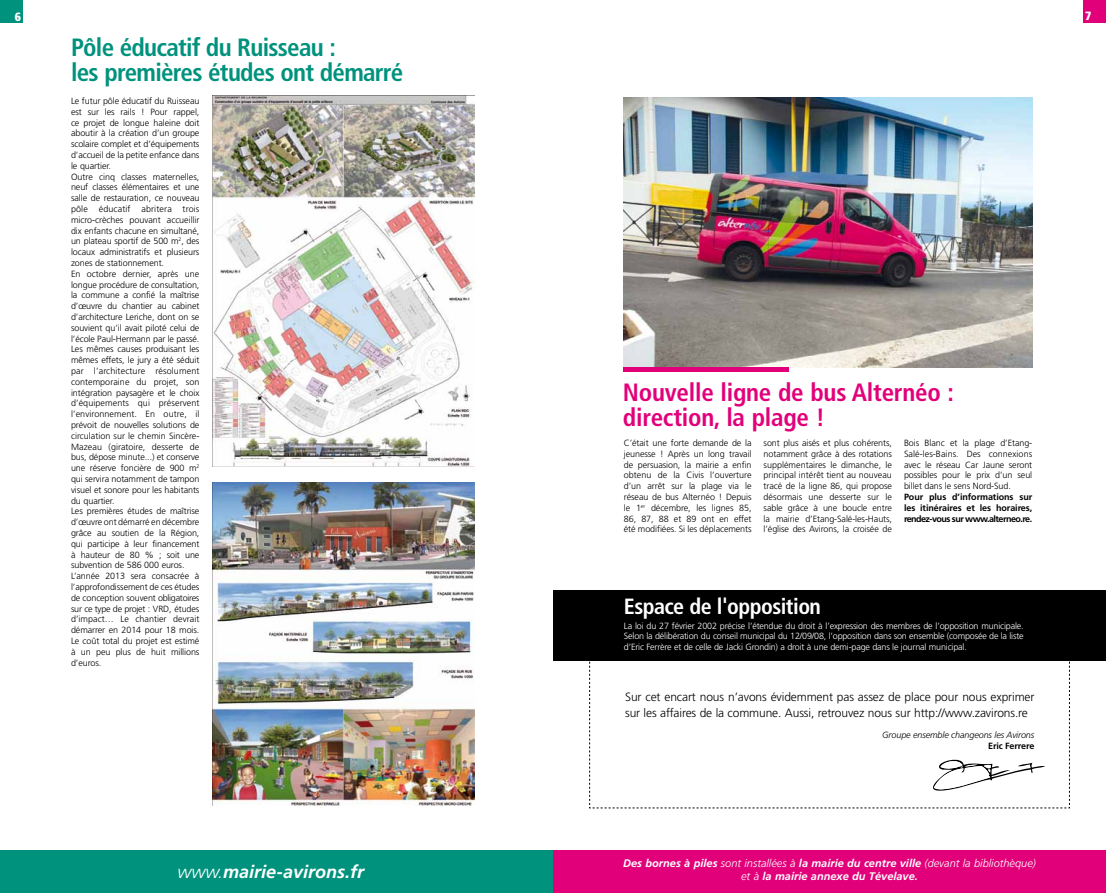
<style>
.page{position:relative;width:1106px;height:893px;background:#fff}
.page>*{position:absolute;margin:0;border:0;box-sizing:border-box;transform-origin:0 0}
.t1{font:700 condensed 25px/25px "Frutiger";letter-spacing:-.03em;color:#00927d}
.t2{font:700 condensed 25px/25px "Frutiger";letter-spacing:-.01em;color:#e2007a}
.t3{font:700 condensed 22px "Frutiger";color:#fff}
.t4{font:italic 700 18px "Frutiger";color:#fff}
.t5{font:300 12px/16px "Frutiger";letter-spacing:-.01em;color:#000}
.t6{font:900 condensed 12px "Frutiger";color:#fff}
.t7{font:italic 700 11px/13.2px "Frutiger";color:#fff;text-align:center}
.t8{font:300 9px/10.8px "Frutiger";letter-spacing:-.01em;color:#000;text-align:justify}
.t9{font:300 9px/10.8px "Frutiger";letter-spacing:-.02em;color:#fff;text-align:justify}
.t10{font:700 9px/10.8px "Frutiger";letter-spacing:-.01em;color:#000;text-align:justify}
.t11{font:italic 300 9px "Frutiger";letter-spacing:-.01em;color:#000}
.s1{font-weight:300}
</style>
<div class="page">
<img style="left:624px;top:97px;width:409px;height:270px">
<div style="left:0;top:0;width:22px;height:23px;background:#00927d"></div>
<div style="left:1083px;top:0;width:23px;height:22px;background:#e2007a"></div>
<div style="left:624px;top:367px;width:165px;height:5px;background:#e2007a"></div>
<div style="left:553px;top:590px;width:553px;height:71px;background:#000"></div>
<div style="left:0;top:850px;width:553px;height:43px;background:#00927d"></div>
<div style="left:553px;top:850px;width:553px;height:43px;background:#e2007a"></div>
<img style="left:212px;top:96px;width:262px;height:370px">
<img style="left:212px;top:482px;width:262px;height:324px">
<svg style="left:589px;top:661px;width:480px;height:147px"></svg>
<h3 class="t6" style="left:15px;top:9px;width:8px">6</h3>
<h3 class="t6" style="left:1085px;top:9px;width:8px">7</h3>
<h1 class="t1" style="left:71px;top:35px;width:334px">Pôle éducatif du Ruisseau :<br>les premières études ont démarré</h1>
<p class="t8" style="left:71px;top:96px;width:130px;text-align:left">Le futur pôle éducatif du Ruisseau est sur les rails ! Pour rappel, ce projet de longue haleine doit aboutir à la création d’un groupe scolaire complet et d’équipements d’accueil de la petite enfance dans le quartier.<br>Outre cinq classes maternelles, neuf classes élémentaires et une salle de restauration, ce nouveau pôle éducatif abritera trois micro-crèches pouvant accueillir dix enfants chacune en simultané, un plateau sportif de 500 m<sup>2</sup>, des locaux administratifs et plusieurs zones de stationnement.<br>En octobre dernier, après une longue procédure de consultation, la commune a confié la maîtrise d’œuvre du chantier au cabinet d’architecture Leriche, dont on se souvient qu’il avait piloté celui de l’école Paul-Hermann par le passé.<br>Les mêmes causes produisant les mêmes effets, le jury a été séduit par l’architecture résolument contemporaine du projet, son intégration paysagère et le choix d’équipements qui préservent l’environnement. En outre, il prévoit de nouvelles solutions de circulation sur le chemin Sincère-<br>Mazeau (giratoire, desserte de bus, dépose minute...) et conserve une réserve foncière de 900 m<sup>2 </sup>qui servira notamment de tampon visuel et sonore pour les habitants du quartier.<br>Les premières études de maîtrise d’œuvre ont démarré en décembre grâce au soutien de la Région, qui participe à leur financement à hauteur de 80 % ; soit une subvention de 586 000 euros.<br>L’année 2013 sera consacrée à l’approfondissement de ces études de conception souvent obligatoires sur ce type de projet : VRD, études d’impact… Le chantier devrait démarrer en 2014 pour 18 mois.<br>Le coût total du projet est estimé à un peu plus de huit millions d’euros.</p>
<h3 class="t4" style="left:177px;top:861px;width:188px"><span class="s1">www.</span>mairie-avirons.fr</h3>
<h1 class="t2" style="left:623px;top:380px;width:332px">Nouvelle ligne de bus Alternéo : direction, la plage !</h1>
<p class="t8" style="left:624px;top:438px;width:129px">C’était une forte demande de la jeunesse ! Après un long travail de persuasion, la mairie a enfin obtenu de la Civis l’ouverture d’un arrêt sur la plage via le réseau de bus Alternéo ! Depuis le 1<sup>er</sup> décembre, les lignes 85, 86, 87, 88 et 89 ont en effet été modifiées. Si les déplacements</p>
<p class="t8" style="left:763px;top:438px;width:130px">sont plus aisés et plus cohérents, notamment grâce à des rotations supplémentaires le dimanche, le principal intérêt tient au nouveau tracé de la ligne 86, qui propose désormais une desserte sur le sable grâce à une boucle entre la mairie d’Etang-Salé-les-Hauts, l’église des Avirons, la croisée de</p>
<p class="t8" style="left:904px;top:438px;width:130px">Bois Blanc et la plage d’Etang-Salé-les-Bains. Des connexions avec le réseau Car Jaune seront possibles pour le prix d’un seul billet dans le sens Nord-Sud.</p>
<p class="t10" style="left:904px;top:492px;width:130px">Pour plus d’informations sur les itinéraires et les horaires, rendez-vous sur www.alterneo.re.</p>
<h2 class="t3" style="left:624px;top:593px;width:199px">Espace de l'opposition</h2>
<p class="t9" style="left:624px;top:620px;width:401px">La loi du 27 février 2002 précise l’étendue du droit à l’expression des membres de l’opposition municipale.<br>Selon la délibération du conseil municipal du 12/09/08, l’opposition dans son ensemble (composée de la liste d’Eric Ferrère et de celle de Jacki Grondin) a droit à une demi-page dans le journal municipal.</p>
<h3 class="t5" style="left:625px;top:689px;width:411px">Sur cet encart nous n’avons évidemment pas assez de place pour nous exprimer sur les affaires de la commune. Aussi, retrouvez nous sur http://www.zavirons.re</h3>
<p class="t11" style="left:882px;top:730px;width:154px">Groupe ensemble changeons les Avirons</p>
<p class="t10" style="left:988px;top:741px;width:48px">Eric Ferrere</p>
<p class="t7" style="left:623px;top:857px;width:414px">Des bornes à piles <span class="s1">sont installées à</span> la mairie du centre ville <span class="s1">(devant la bibliothèque) et à</span> la mairie annexe du Tévelave.</p>
</div>
